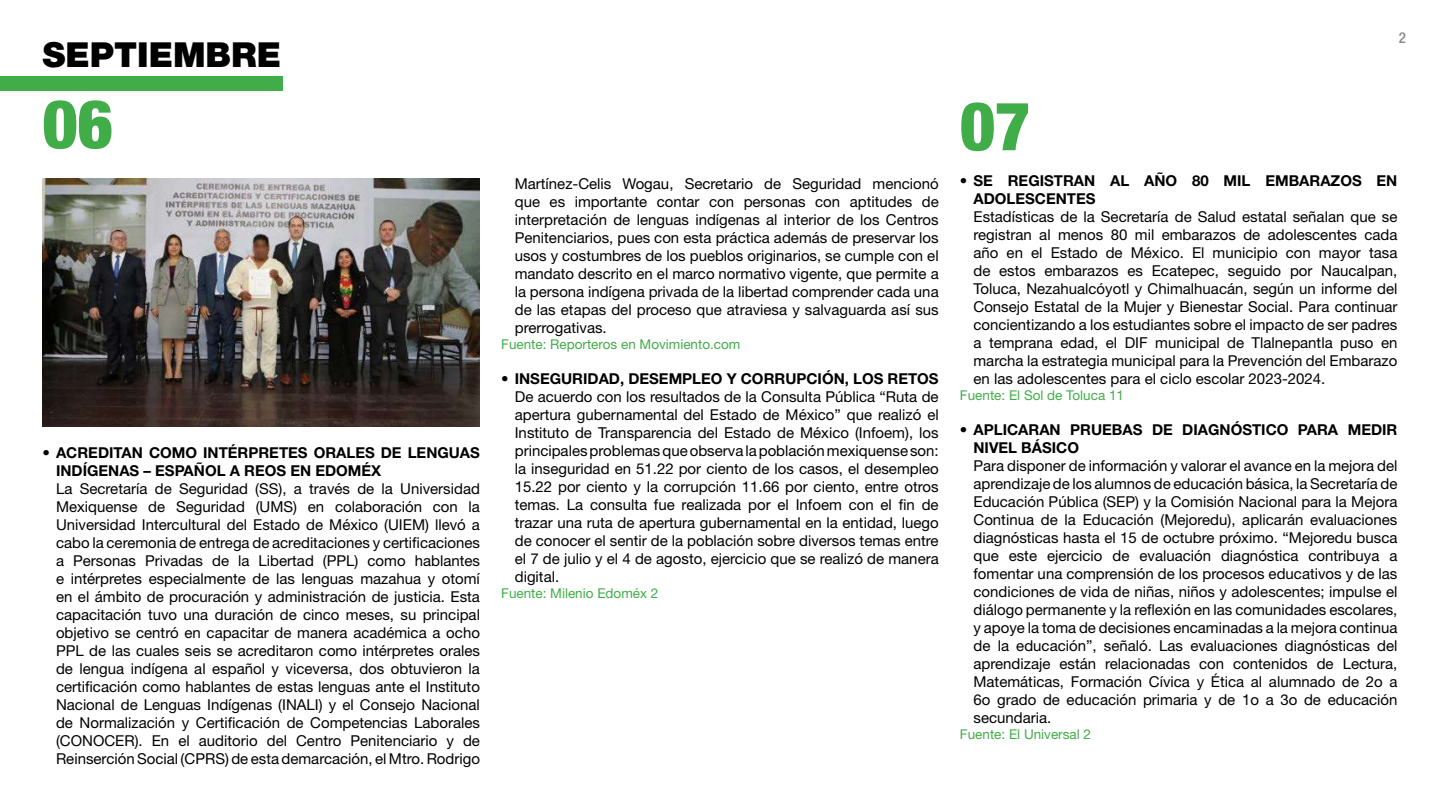
<style>
.page{position:relative;width:1440px;height:810px;background:#fff}
.page>*{position:absolute;margin:0;border:0;box-sizing:border-box;transform-origin:0 0}
.t1{font:900 condensed 67.5px "Helvetica Neue LT Std";color:#41ad49}
.t2{font:900 34.5px "Helvetica Neue LT Std";color:#000}
.t3{font:15px/18px "Helvetica Neue LT Std";color:#000;text-align:justify}
.t4{font:700 15px/18px "Helvetica Neue LT Std";color:#000}
.t5{font:500 condensed 15px "Helvetica Neue LT Std";color:#8c8a8a}
.t6{font:13.5px "Helvetica Neue LT Std";color:#41ad49}
</style>
<div class="page">
<div style="left:0;top:76px;width:283px;height:15px;background:#41ad49"></div>
<img style="left:43px;top:179px;width:437px;height:247px">
<h2 class="t2" style="left:43px;top:34px;width:240px">SEPTIEMBRE</h2>
<h1 class="t1" style="left:43px;top:83px;width:72px">06</h1>
<p class="t4" style="left:56px;top:443px;width:425px;text-indent:-14px">• ACREDITAN COMO INTÉRPRETES ORALES DE LENGUAS<br>INDÍGENAS – ESPAÑOL A REOS EN EDOMÉX</p>
<p class="t3" style="left:56px;top:479px;width:425px">La Secretaría de Seguridad (SS), a través de la Universidad Mexiquense de Seguridad (UMS) en colaboración con la Universidad Intercultural del Estado de México (UIEM) llevó a cabo la ceremonia de entrega de acreditaciones y certificaciones a Personas Privadas de la Libertad (PPL) como hablantes e intérpretes especialmente de las lenguas mazahua y otomí en el ámbito de procuración y administración de justicia. Esta capacitación tuvo una duración de cinco meses, su principal objetivo se centró en capacitar de manera académica a ocho PPL de las cuales seis se acreditaron como intérpretes orales de lengua indígena al español y viceversa, dos obtuvieron la certificación como hablantes de estas lenguas ante el Instituto Nacional de Lenguas Indígenas (INALI) y el Consejo Nacional de Normalización y Certificación de Competencias Laborales (CONOCER). En el auditorio del Centro Penitenciario y de Reinserción Social (CPRS) de esta demarcación, el Mtro. Rodrigo</p>
<p class="t3" style="left:515px;top:175px;width:425px">Martínez-Celis Wogau, Secretario de Seguridad mencionó que es importante contar con personas con aptitudes de interpretación de lenguas indígenas al interior de los Centros Penitenciarios, pues con esta práctica además de preservar los usos y costumbres de los pueblos originarios, se cumple con el mandato descrito en el marco normativo vigente, que permite a la persona indígena privada de la libertad comprender cada una de las etapas del proceso que atraviesa y salvaguarda así sus prerrogativas.</p>
<p class="t6" style="left:501px;top:337px;width:241px">Fuente: Reporteros en Movimiento.com</p>
<p class="t4" style="left:501px;top:369px;width:439px">• INSEGURIDAD, DESEMPLEO Y CORRUPCIÓN, LOS RETOS</p>
<p class="t3" style="left:515px;top:387px;width:425px">De acuerdo con los resultados de la Consulta Pública “Ruta de apertura gubernamental del Estado de México” que realizó el Instituto de Transparencia del Estado de México (Infoem), los principales problemas que observa la población mexiquense son: la inseguridad en 51.22 por ciento de los casos, el desempleo 15.22 por ciento y la corrupción 11.66 por ciento, entre otros temas. La consulta fue realizada por el Infoem con el fin de trazar una ruta de apertura gubernamental en la entidad, luego de conocer el sentir de la población sobre diversos temas entre el 7 de julio y el 4 de agosto, ejercicio que se realizó de manera digital.</p>
<p class="t6" style="left:501px;top:585px;width:159px">Fuente: Milenio Edoméx 2</p>
<p class="t5" style="left:1398px;top:28px;width:9px">2</p>
<h1 class="t1" style="left:960px;top:85px;width:72px">07</h1>
<p class="t4" style="left:973px;top:172px;width:425px;text-indent:-14px">• SE REGISTRAN AL AÑO 80 MIL EMBARAZOS EN<br>ADOLESCENTES</p>
<p class="t3" style="left:973px;top:208px;width:425px">Estadísticas de la Secretaría de Salud estatal señalan que se registran al menos 80 mil embarazos de adolescentes cada año en el Estado de México. El municipio con mayor tasa de estos embarazos es Ecatepec, seguido por Naucalpan, Toluca, Nezahualcóyotl y Chimalhuacán, según un informe del Consejo Estatal de la Mujer y Bienestar Social. Para continuar concientizando a los estudiantes sobre el impacto de ser padres a temprana edad, el DIF municipal de Tlalnepantla puso en marcha la estrategia municipal para la Prevención del Embarazo en las adolescentes para el ciclo escolar 2023-2024.</p>
<p class="t6" style="left:960px;top:388px;width:166px">Fuente: El Sol de Toluca 11</p>
<p class="t4" style="left:973px;top:420px;width:425px;text-indent:-14px">• APLICARAN PRUEBAS DE DIAGNÓSTICO PARA MEDIR<br>NIVEL BÁSICO</p>
<p class="t3" style="left:973px;top:456px;width:425px">Para disponer de información y valorar el avance en la mejora del aprendizaje de los alumnos de educación básica, la Secretaría de Educación Pública (SEP) y la Comisión Nacional para la Mejora Continua de la Educación (Mejoredu), aplicarán evaluaciones diagnósticas hasta el 15 de octubre próximo. “Mejoredu busca que este ejercicio de evaluación diagnóstica contribuya a fomentar una comprensión de los procesos educativos y de las condiciones de vida de niñas, niños y adolescentes; impulse el diálogo permanente y la reflexión en las comunidades escolares, y apoye la toma de decisiones encaminadas a la mejora continua de la educación”, señaló. Las evaluaciones diagnósticas del aprendizaje están relacionadas con contenidos de Lectura, Matemáticas, Formación Cívica y Ética al alumnado de 2o a 6o grado de educación primaria y de 1o a 3o de educación secundaria.</p>
<p class="t6" style="left:960px;top:726px;width:133px">Fuente: El Universal 2</p>
</div>
